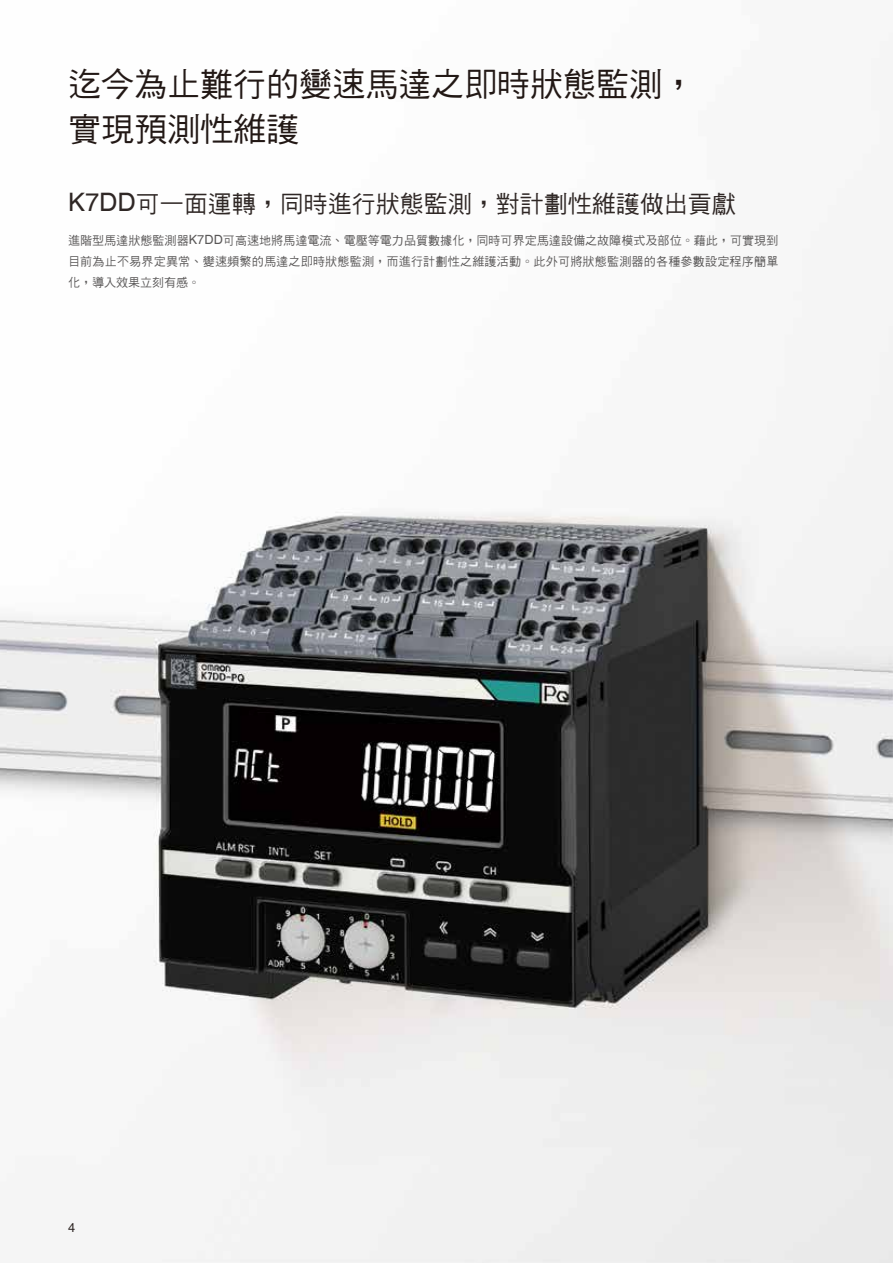
<style>
.page{position:relative;width:893px;height:1263px;background:#fff}
.page>*{position:absolute;margin:0;border:0;box-sizing:border-box;transform-origin:0 0}
.t1{font:33px/45px "DF Hei Md HK BF";color:#221815}
.t2{font:24px "DF Hei Md HK BF";color:#2f2725}
.t3{font:12.75px "Helvetica";color:#2f2725}
.t4{font:12px/21px "DF Hei Md HK BF";letter-spacing:.02em;color:#595757;text-align:justify}
.s1{font-family:"Helvetica";font-size:25.5px}
.s2{font-family:"Helvetica";font-size:12.75px}
</style>
<div class="page">
<img style="left:0;top:326px;width:893px;height:937px">
<h1 class="t1" style="left:68px;top:61px;width:629px">迄今為止難行的變速馬達之即時狀態監測，實現預測性維護</h1>
<h2 class="t2" style="left:68px;top:191px;width:669px"><span class="s1">K7DD</span>可一面運轉，同時進行狀態監測，對計劃性維護做出貢獻</h2>
<p class="t4" style="left:68px;top:230px;width:712px">進階型馬達狀態監測器<span class="s2">K7DD</span>可高速地將馬達電流、電壓等電力品質數據化，同時可界定馬達設備之故障模式及部位。藉此，可實現到目前為止不易界定異常、變速頻繁的馬達之即時狀態監測，而進行計劃性之維護活動。此外可將狀態監測器的各種參數設定程序簡單化，導入效果立刻有感。</p>
<p class="t3" style="left:68px;top:1220px;width:9px">4</p>
</div>
